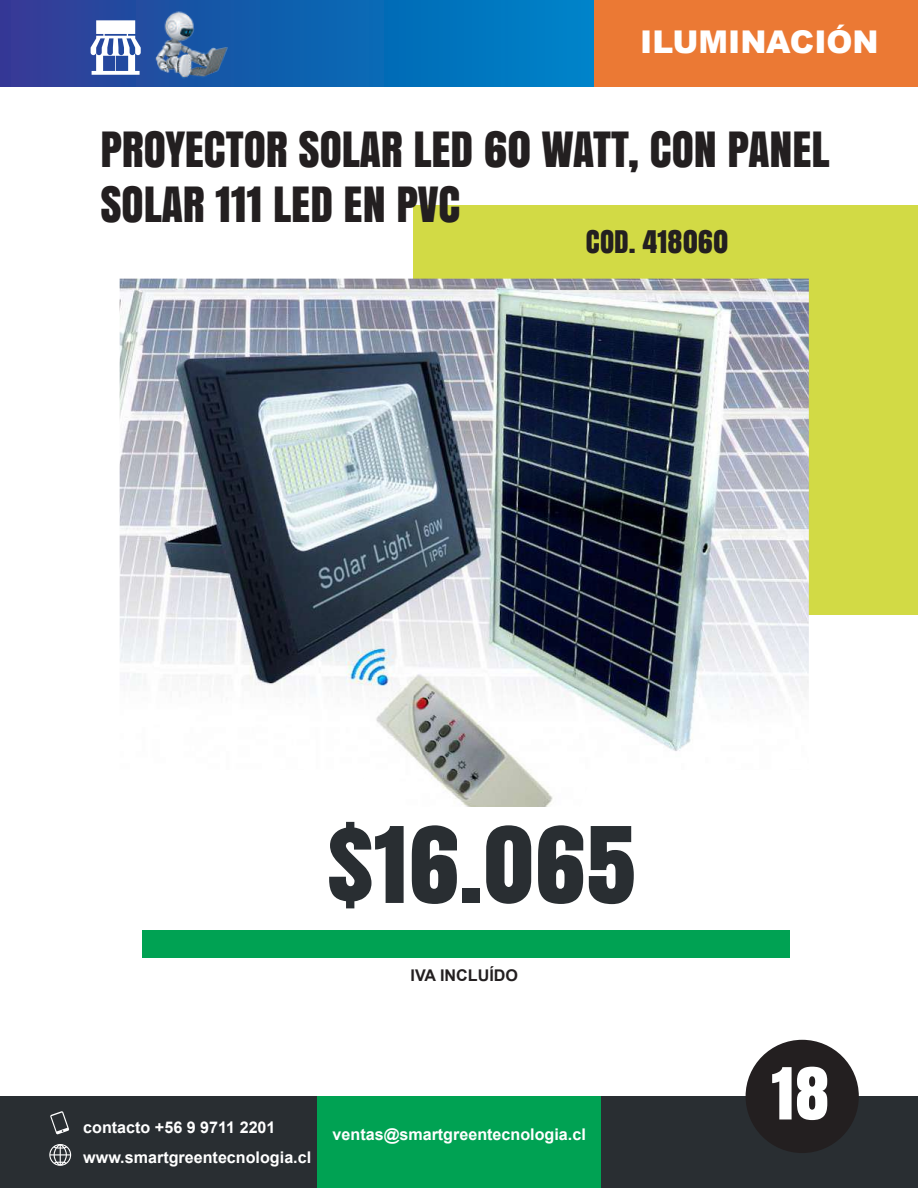
<style>
.page{position:relative;width:918px;height:1188px;background:#fff}
.page>*{position:absolute;margin:0;border:0;box-sizing:border-box;transform-origin:0 0}
.t1{font:98.85px "Anton";color:#292e32}
.t2{font:67.35px "Anton";color:#fff}
.t3{font:45.45px/54.4px "Anton";color:#231f20}
.t4{font:900 31.35px "Arial";color:#fff}
.t5{font:29.1px "Anton";color:#231f20}
.t6{font:700 16.2px/30.3px "Arial";color:#fff}
.t7{font:700 16.2px "Arial";color:#231f20}
</style>
<div class="page">
<div style="left:0;top:1096px;width:918px;height:92px;background:#292e32"></div>
<div style="left:317px;top:1096px;width:284px;height:92px;background:#00a253"></div>
<div style="left:142px;top:930px;width:647px;height:28px;background:#00a253"></div>
<svg style="left:0;top:0;width:594px;height:87px;background:#0f63b1"></svg>
<div style="left:414px;top:205px;width:504px;height:410px;background:#d2da45"></div>
<svg style="left:91px;top:20px;width:50px;height:55px"></svg>
<svg style="left:50px;top:1111px;width:19px;height:24px"></svg>
<svg style="left:49px;top:1144px;width:22px;height:22px"></svg>
<img style="left:145px;top:0;width:98px;height:87px">
<div style="left:594px;top:0;width:324px;height:87px;background:#eb7934"></div>
<img style="left:120px;top:279px;width:689px;height:528px">
<div style="left:746px;top:1040px;width:113px;height:113px;background:#231f20;border-radius:50%"></div>
<h3 class="t4" style="left:640px;top:19px;width:240px">ILUMINACIÓN</h3>
<h3 class="t3" style="left:101px;top:121px;width:730px">PROYECTOR SOLAR LED 60 WATT, CON PANEL<br>SOLAR 111 LED EN PVC</h3>
<h3 class="t5" style="left:586px;top:219px;width:144px">COD. 418060</h3>
<h1 class="t1" style="left:327px;top:787px;width:311px">$16.065</h1>
<p class="t7" style="left:411px;top:964px;width:109px">IVA INCLUÍDO</p>
<p class="t6" style="left:83px;top:1112px;width:229px">contacto +56 9 9711 2201 www.smartgreentecnologia.cl</p>
<p class="t6" style="left:333px;top:1120px;width:255px">ventas@smartgreentecnologia.cl</p>
<h2 class="t2" style="left:771px;top:1040px;width:60px">18</h2>
</div>
